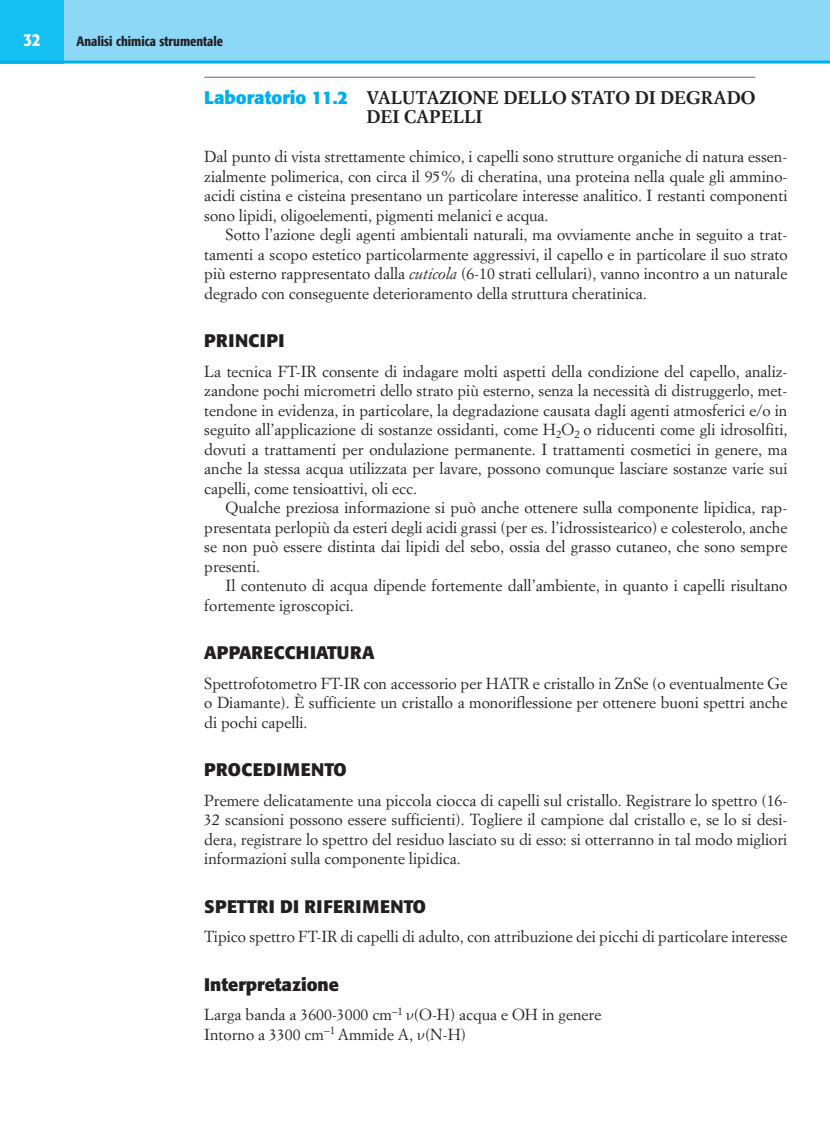
<style>
.page{position:relative;width:830px;height:1127px;background:#fff}
.page>*{position:absolute;margin:0;border:0;box-sizing:border-box;transform-origin:0 0}
.t1{font:700 18px "Formata";letter-spacing:.01em;color:#231f20}
.t2{font:700 18px/19.5px "Simoncini Garamond";color:#231f20}
.t3{font:500 condensed 18px "Formata";color:#fff}
.t4{font:15.75px/19.5px "Simoncini Garamond";color:#231f20;text-align:justify}
.t5{font:500 condensed 13.5px "Formata";color:#231f20}
.s1{font-family:"Formata";color:#00aeef}
.s2{font-style:italic}
</style>
<div class="page">
<div style="left:0;top:0;width:829px;height:62px;background:#8dd7f7"></div>
<div style="left:0;top:0;width:64px;height:63px;background:#15c0f2"></div>
<hr style="left:0;top:61px;width:829px;height:3px;background:#00aeef">
<hr style="left:204px;top:77px;width:551px;height:1px;background:#939598">
<p class="t3" style="left:23px;top:28px;width:19px">32</p>
<p class="t5" style="left:77px;top:33px;width:148px">Analisi chimica strumentale</p>
<p class="t2" style="left:366px;top:88px;width:390px;text-indent:-162px"><span class="s1">Laboratorio 11.2</span> VALUTAZIONE DELLO STATO DI DEGRADO<br>DEI CAPELLI</p>
<p class="t4" style="left:204px;top:146px;width:584px">Dal punto di vista strettamente chimico, i capelli sono strutture organiche di natura essen&shy;zialmente polimerica, con circa il 95% di cheratina, una proteina nella quale gli ammino&shy;acidi cistina e cisteina presentano un particolare interesse analitico. I restanti componenti sono lipidi, oligoelementi, pigmenti melanici e acqua.</p>
<p class="t4" style="left:204px;top:224px;width:584px;text-indent:21px">Sotto l’azione degli agenti ambientali naturali, ma ovviamente anche in seguito a trat&shy;tamenti a scopo estetico particolarmente aggressivi, il capello e in particolare il suo strato più esterno rappresentato dalla <span class="s2">cuticola</span> (6-10 strati cellulari), vanno incontro a un naturale degrado con conseguente deterioramento della struttura cheratinica.</p>
<p class="t1" style="left:204px;top:330px;width:80px">PRI NCIPI</p>
<p class="t4" style="left:204px;top:361px;width:584px">La tecnica FT-IR consente di indagare molti aspetti della condizione del capello, analiz&shy;zandone pochi micrometri dello strato più esterno, senza la necessità di distruggerlo, met&shy;tendone in evidenza, in particolare, la degradazione causata dagli agenti atmosferici e/o in seguito all’applicazione di sostanze ossidanti, come H<sub>2</sub>O<sub>2</sub> o riducenti come gli idrosolfiti, dovuti a trattamenti per ondulazione permanente. I trattamenti cosmetici in genere, ma anche la stessa acqua utilizzata per lavare, possono comunque lasciare sostanze varie sui capelli, come tensioattivi, oli ecc.</p>
<p class="t4" style="left:204px;top:497px;width:584px;text-indent:21px">Qualche preziosa informazione si può anche ottenere sulla componente lipidica, rap&shy;presentata perlopiù da esteri degli acidi grassi (per es. l’idrossistearico) e colesterolo, anche se non può essere distinta dai lipidi del sebo, ossia del grasso cutaneo, che sono sempre presenti.</p>
<p class="t4" style="left:204px;top:575px;width:584px;text-indent:21px">Il contenuto di acqua dipende fortemente dall’ambiente, in quanto i capelli risultano fortemente igroscopici.</p>
<p class="t1" style="left:204px;top:642px;width:171px">APPARECCHIATURA</p>
<p class="t4" style="left:204px;top:673px;width:584px">Spettrofotometro FT-IR con accessorio per HATR e cristallo in ZnSe (o eventualmente Ge o Diamante). È sufficiente un cristallo a monoriflessione per ottenere buoni spettri anche di pochi capelli.</p>
<p class="t1" style="left:204px;top:759px;width:144px">PROCEDIMENTO</p>
<p class="t4" style="left:204px;top:790px;width:584px">Premere delicatamente una piccola ciocca di capelli sul cristallo. Registrare lo spettro (16- 32 scansioni possono essere sufficienti). Togliere il campione dal cristallo e, se lo si desi&shy;dera, registrare lo spettro del residuo lasciato su di esso: si otterranno in tal modo migliori informazioni sulla componente lipidica.</p>
<p class="t1" style="left:204px;top:895px;width:223px">SPETTRI DI RI FERI MENTO</p>
<p class="t4" style="left:204px;top:926px;width:584px">Tipico spettro FT-IR di capelli di adulto, con attribuzione dei picchi di particolare interesse</p>
<p class="t1" style="left:204px;top:973px;width:136px">Interpretazione</p>
<p class="t4" style="left:204px;top:1004px;width:398px">Larga banda a 3600-3000 cm<sup>–1</sup> ■(O-H) acqua e OH in genere<br>Intorno a 3300 cm<sup>–1</sup> Ammide A, ■(N-H)</p>
</div>
